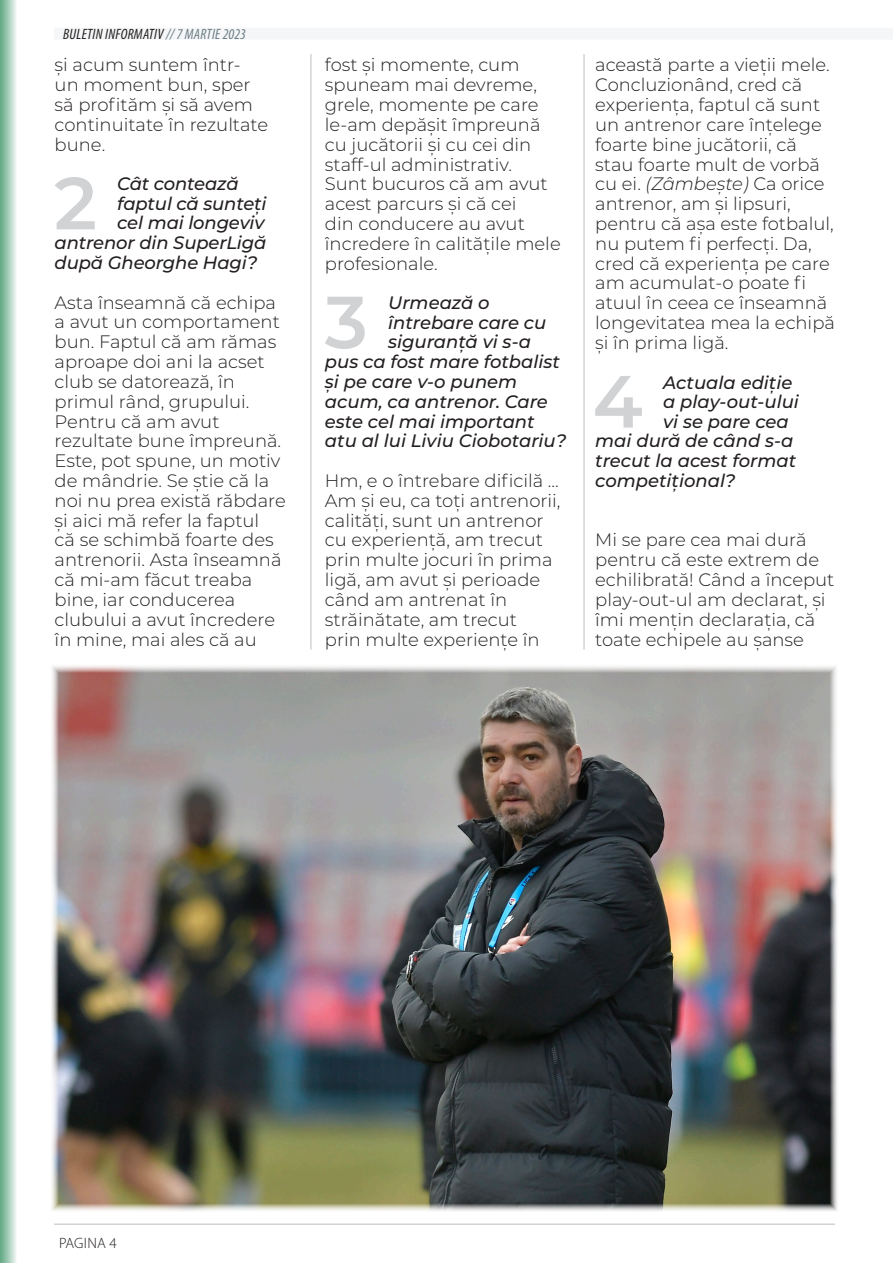
<style>
.page{position:relative;width:893px;height:1263px;background:#fff}
.page>*{position:absolute;margin:0;border:0;box-sizing:border-box;transform-origin:0 0}
.t1{font:600 73.65px "Montserrat";color:#d1d2d4}
.t2{font:300 18px/19.8px "Montserrat";color:#231f20}
.t3{font:italic 500 18px "Montserrat";color:#231f20}
.t4{font:italic condensed 15px "Myriad Pro";letter-spacing:.02em;color:#231f20}
.t5{font:300 15px "Myriad Pro";letter-spacing:.02em;color:#231f20}
.s1{color:#6c7d86}
.s2{font-style:italic}
</style>
<div class="page">
<hr style="left:54px;top:1224px;width:781px;height:1px;background:#231f20">
<svg style="left:0;top:0;width:16px;height:1263px;background:#a4ccb8"></svg>
<img style="left:51px;top:666px;width:786px;height:545px">
<hr style="left:311px;top:54px;width:1px;height:596px;background:#231f20">
<hr style="left:584px;top:54px;width:1px;height:596px;background:#231f20">
<div style="left:54px;top:28px;width:839px;height:12px;background:#f5f6f7"></div>
<p class="t4" style="left:63px;top:25px;width:184px">BULETIN INFORMATIV <span class="s1">// 7 MARTIE 2023</span></p>
<p class="t2" style="left:55px;top:55px;width:215px">și acum suntem într&shy;un moment bun, sper să profităm și să avem continuitate în rezultate bune.</p>
<p class="t1" style="left:54px;top:151px;width:44px">2</p>
<p class="t3" style="left:117px;top:171px;width:123px">Cât contează</p>
<p class="t3" style="left:117px;top:191px;width:151px">faptul că sunteți</p>
<p class="t3" style="left:117px;top:210px;width:149px">cel mai longeviv</p>
<p class="t3" style="left:55px;top:230px;width:213px">antrenor din SuperLigă</p>
<p class="t3" style="left:55px;top:250px;width:204px">după Gheorghe Hagi?</p>
<p class="t2" style="left:55px;top:292px;width:233px">Asta înseamnă că echipa a avut un comportament bun. Faptul că am rămas aproape doi ani la acset club se datorează, în primul rând, grupului.<br>Pentru că am avut rezultate bune împreună.<br>Este, pot spune, un motiv de mândrie. Se știe că la noi nu prea există răbdare și aici mă refer la faptul<br>că se schimbă foarte des antrenorii. Asta înseamnă că mi-am făcut treaba bine, iar conducerea clubului a avut încredere în mine, mai ales că au</p>
<p class="t2" style="left:325px;top:55px;width:237px">fost și momente, cum spuneam mai devreme, grele, momente pe care le-am depășit împreună cu jucătorii și cu cei din staff-ul administrativ.<br>Sunt bucuros că am avut acest parcurs și că cei<br>din conducere au avut încredere în calitățile mele profesionale.</p>
<p class="t1" style="left:325px;top:270px;width:44px">3</p>
<p class="t3" style="left:388px;top:290px;width:103px">Urmează o</p>
<p class="t3" style="left:388px;top:310px;width:160px">întrebare care cu</p>
<p class="t3" style="left:388px;top:329px;width:144px">siguranță vi s-a</p>
<p class="t3" style="left:325px;top:349px;width:237px">pus ca fost mare fotbalist</p>
<p class="t3" style="left:325px;top:369px;width:194px">și pe care v-o punem</p>
<p class="t3" style="left:325px;top:389px;width:225px">acum, ca antrenor. Care</p>
<p class="t3" style="left:325px;top:409px;width:211px">este cel mai important</p>
<p class="t3" style="left:325px;top:428px;width:243px">atu al lui Liviu Ciobotariu?</p>
<p class="t2" style="left:325px;top:470px;width:237px">Hm, e o întrebare dificilă ...<br>Am și eu, ca toți antrenorii, calități, sunt un antrenor cu experiență, am trecut prin multe jocuri în prima ligă, am avut și perioade când am antrenat în străinătate, am trecut<br>prin multe experiențe în</p>
<p class="t2" style="left:595px;top:55px;width:241px">această parte a vieții mele.<br>Concluzionând, cred că experiența, faptul că sunt un antrenor care înțelege foarte bine jucătorii, că stau foarte mult de vorbă cu ei. <span class="s2">(Zâmbește)</span> Ca orice antrenor, am și lipsuri, pentru că așa este fotbalul, nu putem fi perfecți. Da, cred că experiența pe care am acumulat-o poate fi atuul în ceea ce înseamnă longevitatea mea la echipă și în prima ligă.</p>
<p class="t1" style="left:593px;top:349px;width:52px">4</p>
<p class="t3" style="left:663px;top:370px;width:131px">Actuala ediție</p>
<p class="t3" style="left:663px;top:389px;width:137px">a play-out-ului</p>
<p class="t3" style="left:663px;top:409px;width:127px">vi se pare cea</p>
<p class="t3" style="left:595px;top:428px;width:200px">mai dură de când s-a</p>
<p class="t3" style="left:595px;top:448px;width:202px">trecut la acest format</p>
<p class="t3" style="left:595px;top:468px;width:142px">competițional?</p>
<p class="t2" style="left:595px;top:530px;width:241px">Mi se pare cea mai dură pentru că este extrem de echilibrată! Când a început play-out-ul am declarat, și îmi mențin declarația, că toate echipele au șanse</p>
<p class="t5" style="left:59px;top:1234px;width:59px">PAGINA 4</p>
</div>
